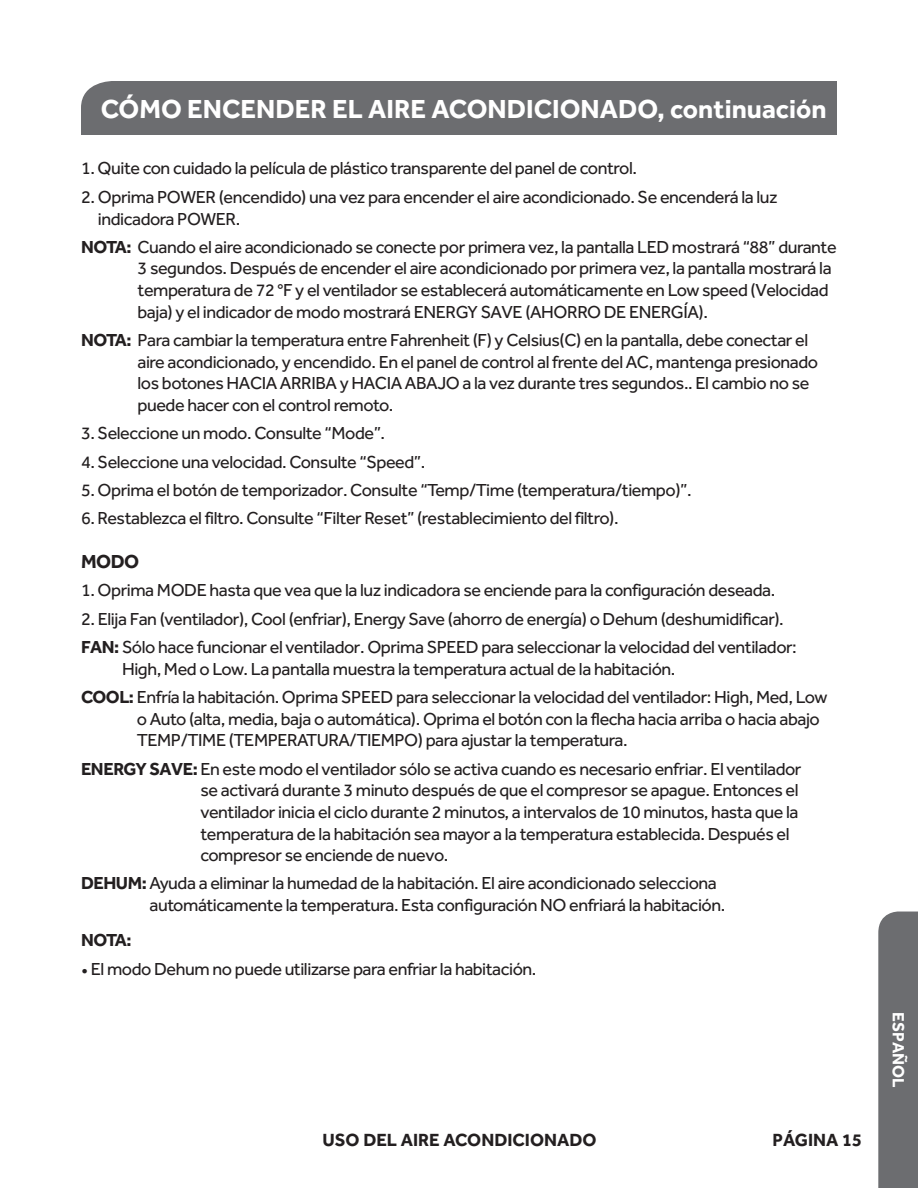
<style>
.page{position:relative;width:918px;height:1188px;background:#fff}
.page>*{position:absolute;margin:0;border:0;box-sizing:border-box;transform-origin:0 0}
.t1{font:700 27px "Effra";color:#fff}
.t2{font:700 19.5px "Effra";color:#231f20}
.t3{font:700 18.15px "Effra";color:#231f20}
.t4{font:18px/21.6px "Effra";letter-spacing:-.025em;color:#231f20}
.t5{font:700 18px "Effra";color:#231f20}
.t6{font:700 16.8px "Effra";color:#fff}
.s1{font-size:18.15px}
.s2{font-weight:700}
</style>
<div class="page">
<div style="left:81px;top:81px;width:756px;height:54px;background:#6c6d70"></div>
<div style="left:878px;top:912px;width:40px;height:276px;background:#6c6d70"></div>
<h1 class="t1" style="left:101px;top:92px;width:727px">CÓMO ENCENDER EL AIRE ACONDICIONADO, continuación</h1>
<p class="t4" style="left:81px;top:157px;width:558px">1. Quite con cuidado la película de plástico transparente del panel de control.</p>
<p class="t4" style="left:98px;top:186px;width:681px;text-indent:-17px"><span class="s1">2.</span> Oprima POWER (encendido) una vez para encender el aire acondicionado. Se encenderá la luz indicadora POWER.</p>
<p class="t4" style="left:138px;top:236px;width:701px;text-indent:-57px"><span class="s2">NOTA:</span> Cuando el aire acondicionado se conecte por primera vez, la pantalla LED mostrará “88” durante 3 segundos. Después de encender el aire acondicionado por primera vez, la pantalla mostrará la temperatura de 72 °F y el ventilador se establecerá automáticamente en Low speed (Velocidad baja) y el indicador de modo mostrará ENERGY SAVE (AHORRO DE ENERGÍA).</p>
<p class="t4" style="left:138px;top:329px;width:682px;text-indent:-57px"><span class="s2">NOTA:</span> Para cambiar la temperatura entre Fahrenheit (F) y Celsius(C) en la pantalla, debe conectar el aire acondicionado, y encendido. En el panel de control al frente del AC, mantenga presionado los botones HACIA ARRIBA y HACIA ABAJO a la vez durante tres segundos.. El cambio no se puede hacer con el control remoto.</p>
<p class="t4" style="left:81px;top:422px;width:306px">3. Seleccione un modo. Consulte “Mode”.</p>
<p class="t4" style="left:81px;top:450px;width:346px">4. Seleccione una velocidad. Consulte “Speed”.</p>
<p class="t4" style="left:81px;top:479px;width:612px">5. Oprima el botón de temporizador. Consulte “Temp/Time (temperatura/tiempo)”.</p>
<p class="t4" style="left:81px;top:507px;width:539px">6. Restablezca el filtro. Consulte “Filter Reset” (restablecimiento del filtro).</p>
<p class="t2" style="left:81px;top:549px;width:60px">MODO</p>
<p class="t4" style="left:81px;top:579px;width:696px">1. Oprima MODE hasta que vea que la luz indicadora se enciende para la configuración deseada.</p>
<p class="t4" style="left:81px;top:604px;width:717px;line-height:28.3px"><span class="s1">2.</span> Elija Fan (ventilador), Cool (enfriar), Energy Save (ahorro de energía) o Dehum (deshumidificar).<br><span class="s2">FAN:</span> Sólo hace funcionar el ventilador. Oprima SPEED para seleccionar la velocidad del ventilador:</p>
<p class="t4" style="left:81px;top:654px;width:748px;line-height:28.3px;text-indent:41px">High, Med o Low. La pantalla muestra la temperatura actual de la habitación.<br><span class="s2">COOL:</span> Enfría la habitación. Oprima SPEED para seleccionar la velocidad del ventilador: High, Med, Low</p>
<p class="t4" style="left:137px;top:708px;width:685px">o Auto (alta, media, baja o automática). Oprima el botón con la flecha hacia arriba o hacia abajo<br>TEMP/TIME (TEMPERATURA/TIEMPO) para ajustar la temperatura.</p>
<p class="t4" style="left:200px;top:758px;width:603px;text-indent:-119px"><span class="s2">ENERGY SAVE:</span> En este modo el ventilador sólo se activa cuando es necesario enfriar. El ventilador se activará durante 3 minuto después de que el compresor se apague. Entonces el ventilador inicia el ciclo durante 2 minutos, a intervalos de 10 minutos, hasta que la temperatura de la habitación sea mayor a la temperatura establecida. Después el compresor se enciende de nuevo.</p>
<p class="t4" style="left:150px;top:872px;width:577px;text-indent:-69px"><span class="s2">DEHUM:</span> Ayuda a eliminar la humedad de la habitación. El aire acondicionado selecciona automáticamente la temperatura. Esta configuración NO enfriará la habitación.</p>
<p class="t5" style="left:81px;top:929px;width:52px">NOTA:</p>
<p class="t4" style="left:81px;top:957px;width:457px">• El modo Dehum no puede utilizarse para enfriar la habitación.</p>
<p class="t3" style="left:322px;top:1129px;width:276px">USO DEL AIRE ACONDICIONADO</p>
<p class="t3" style="left:773px;top:1129px;width:91px">PÁGINA 15</p>
<p class="t6" style="left:909px;top:1012px;width:77px;rotate:90deg">ESPAÑOL</p>
</div>
